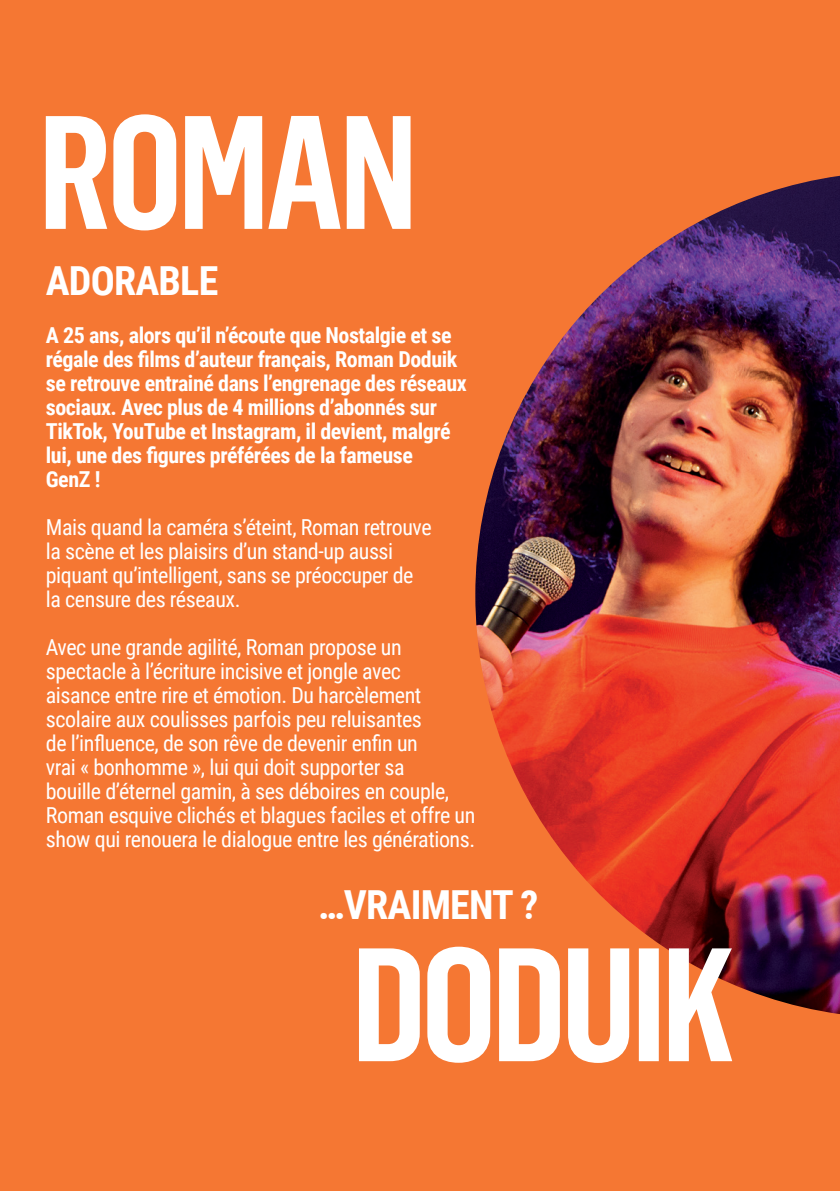
<style>
.page{position:relative;width:840px;height:1191px;background:#fff}
.page>*{position:absolute;margin:0;border:0;box-sizing:border-box;transform-origin:0 0}
.t1{font:700 40px "Roboto Condensed";letter-spacing:-.02em;color:#fff}
.t2{font:22px/24px "Roboto Condensed";letter-spacing:-.02em;color:#fff}
.t3{font:700 22px/24px "Roboto Condensed";letter-spacing:-.02em;color:#fff}
</style>
<div class="page">
<div style="left:0;top:0;width:839px;height:1191px;background:#f57733"></div>
<img style="left:475px;top:176px;width:364px;height:838px">
<svg style="left:359px;top:946px;width:372px;height:117px;fill:#fff"></svg>
<svg style="left:46px;top:114px;width:364px;height:116px;fill:#fff"></svg>
<h1 class="t1" style="left:46px;top:253px;width:174px">ADORABLE</h1>
<p class="t3" style="left:46px;top:322px;width:422px">A 25 ans, alors qu’il n’écoute que Nostalgie et se régale des films d’auteur français, Roman Doduik se retrouve entrainé dans l’engrenage des réseaux sociaux. Avec plus de 4 millions d’abonnés sur TikTok, YouTube et Instagram, il devient, malgré lui, une des figures préférées de la fameuse<br>GenZ !</p>
<p class="t2" style="left:46px;top:514px;width:387px">Mais quand la caméra s’éteint, Roman retrouve la scène et les plaisirs d’un stand-up aussi piquant qu’intelligent, sans se préoccuper de la censure des réseaux.</p>
<p class="t2" style="left:46px;top:634px;width:431px">Avec une grande agilité, Roman propose un spectacle à l’écriture incisive et jongle avec<br>aisance entre rire et émotion. Du harcèlement scolaire aux coulisses parfois peu reluisantes<br>de l’influence, de son rêve de devenir enfin un<br>vrai « bonhomme », lui qui doit supporter sa<br>bouille d’éternel gamin, à ses déboires en couple, Roman esquive clichés et blagues faciles et offre un show qui renouera le dialogue entre les générations.</p>
<h1 class="t1" style="left:318px;top:877px;width:222px">…VRAIMENT ?</h1>
</div>
